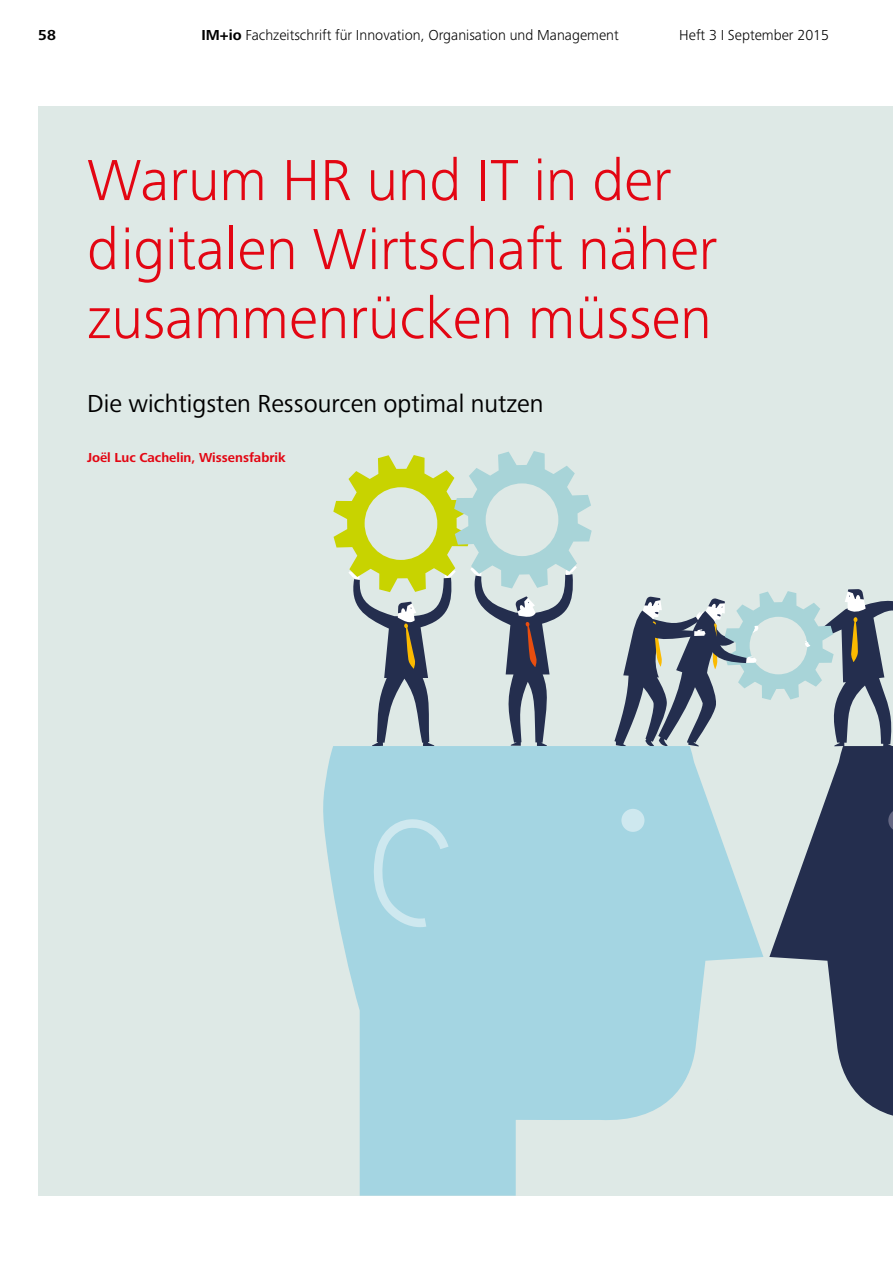
<style>
.page{position:relative;width:893px;height:1263px;background:#fff}
.page>*{position:absolute;margin:0;border:0;box-sizing:border-box;transform-origin:0 0}
.t1{font:300 60px/69px "Frutiger Next Pro";color:#e30613}
.t2{font:25.5px "Frutiger Next Pro";color:#000}
.t3{font:300 15px "Frutiger Next Pro";color:#000}
.t4{font:700 15px "Frutiger Next Pro";color:#000}
.t5{font:700 13.5px "Frutiger Next Pro";color:#e30613}
.s1{font-weight:700}
</style>
<div class="page">
<div style="left:38px;top:106px;width:855px;height:1090px;background:#dee9e6"></div>
<svg style="left:333px;top:451px;width:259px;height:295px"></svg>
<svg style="left:769px;top:747px;width:124px;height:369px;fill:#242e4e"></svg>
<svg style="left:888px;top:809px;width:5px;height:23px"></svg>
<svg style="left:614px;top:589px;width:279px;height:158px"></svg>
<svg style="left:323px;top:746px;width:440px;height:450px;fill:#a4d5e2"></svg>
<svg style="left:368px;top:819px;width:81px;height:108px"></svg>
<div style="left:621px;top:809px;width:23px;height:23px;background:#cee8ef;border-radius:50%"></div>
<p class="t4" style="left:38px;top:27px;width:19px">58</p>
<p class="t3" style="left:202px;top:27px;width:419px"><span class="s1">IM+io</span> Fachzeitschrift für Innovation, Organisation und Management</p>
<p class="t3" style="left:679px;top:27px;width:151px">Heft 3 I September 2015</p>
<h1 class="t1" style="left:87px;top:146px;width:632px">Warum HR und IT in der digitalen Wirtschaft näher zusammenrücken müssen</h1>
<h2 class="t2" style="left:87px;top:389px;width:458px">Die wichtigsten Ressourcen optimal nutzen</h2>
<p class="t5" style="left:87px;top:449px;width:200px">Joël Luc Cachelin, Wissensfabrik</p>
</div>
